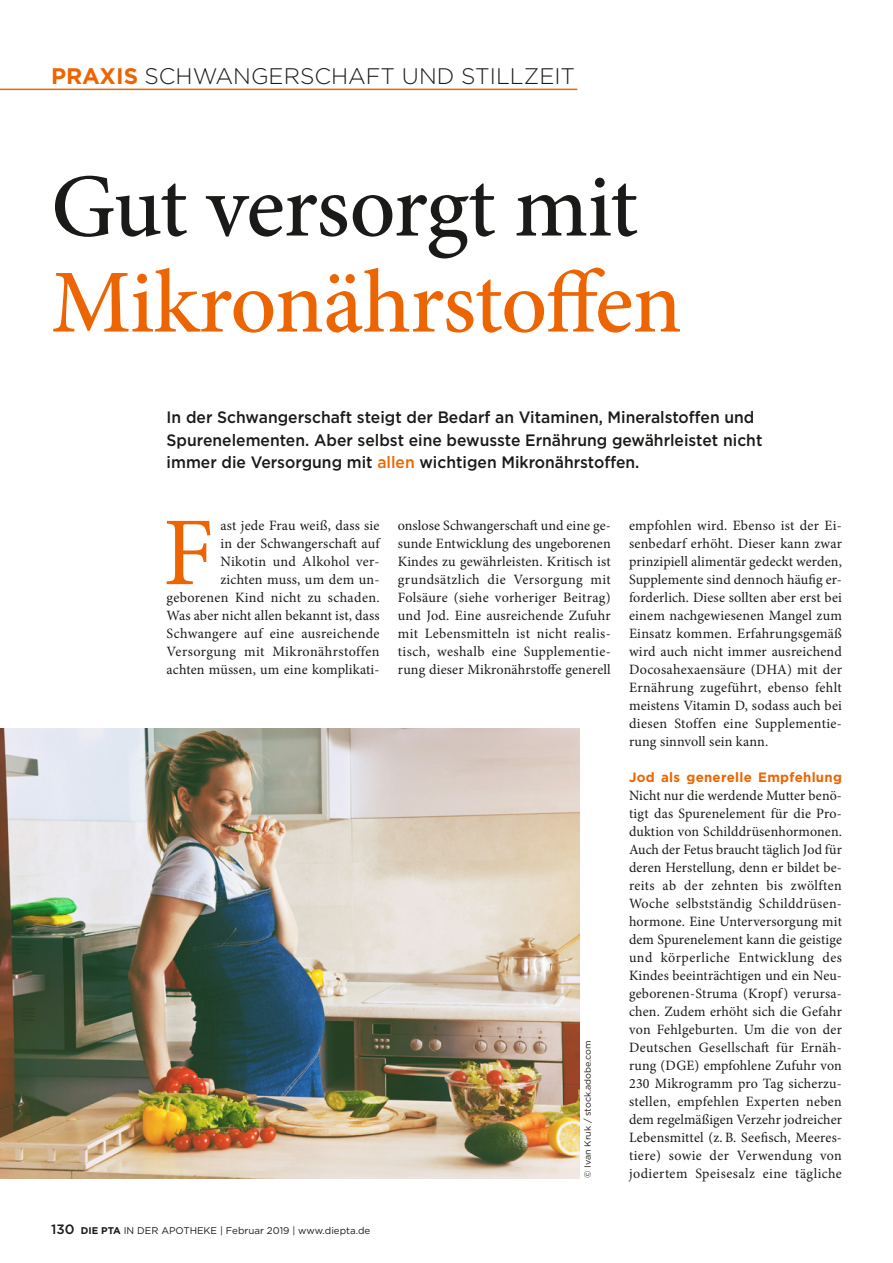
<style>
.page{position:relative;width:893px;height:1263px;background:#fff}
.page>*{position:absolute;margin:0;border:0;box-sizing:border-box;transform-origin:0 0}
.Intitial{font:97.35px "Minion Pro";color:#ec6502}
.t1{font:500 90px/96px "Minion Pro";letter-spacing:-.015em;color:#ec6502}
.Rubrik_Thema{font:300 22.5px "Gotham";color:#1a1a18}
.Vorspann{font:500 16.5px/22.5px "Gotham";color:#1a1a18;scale:.95 1}
.Intitial-2{font:14.25px/18px "Minion Pro";letter-spacing:.015em;color:#1a1a18;text-align:justify}
.Grundtext{font:14.25px/18px "Minion Pro";letter-spacing:.03em;color:#1a1a18;text-align:justify}
.Grundtext-2{font:700 13.5px "Gotham";letter-spacing:.02em;color:#ec6502}
.t2{font:9.75px "Gotham";color:#1a1a18}
.Bildquelle{font:9px "Gotham";color:#1a1a18}
.s1{font-weight:700;color:#ec6502}
.s2{color:#1a1a18}
.s3{color:#ec6502}
.s4{font-weight:500;font-size:13.5px}
.s5{font-weight:700}
</style>
<div class="page">
<hr style="left:0;top:89px;width:577px;height:1px;background:#ec6502">
<img style="left:0;top:728px;width:579px;height:450px">
<p class="Rubrik_Thema" style="left:51px;top:62px;width:526px"><span class="s1">PRAXIS</span> SCHWANGERSCHAFT UND STILLZEIT</p>
<p class="t1" style="left:51px;top:159px;width:632px"><span class="s2">Gut versorgt mit<br></span>Mikronährstoffen</p>
<p class="Vorspann" style="left:167px;top:406px;width:629px">In der Schwangerschaft steigt der Bedarf an Vitaminen, Mineralstoffen und<br>Spurenelementen. Aber selbst eine bewusste Ernährung gewährleistet nicht immer die Versorgung mit <span class="s3">allen</span> wichtigen Mikronährstoffen.</p>
<p class="Intitial-2" style="left:167px;top:517px;width:214px;text-align:right">ast jede Frau weiß, dass sie<br>in der Schwangerschaft auf<br>Nikotin und Alkohol ver-<br>zichten muss, um dem un&shy;geborenen Kind nicht zu schaden.<br>Was aber nicht allen bekannt ist, dass<br>Schwangere auf eine ausreichende<br>Versorgung mit Mikronährstoffen achten müssen, um eine komplikati-</p>
<p class="Intitial-2" style="left:398px;top:517px;width:214px">onslose Schwangerschaft und eine ge&shy;sunde Entwicklung des ungeborenen Kindes zu gewährleisten. Kritisch ist grundsätzlich die Versorgung mit Folsäure (siehe vorheriger Beitrag) und Jod. Eine ausreichende Zufuhr mit Lebensmitteln ist nicht realis&shy;tisch, weshalb eine Supplementie&shy;rung dieser Mikronährstoffe generell</p>
<p class="Intitial-2" style="left:629px;top:517px;width:214px">empfohlen wird. Ebenso ist der Ei&shy;senbedarf erhöht. Dieser kann zwar prinzipiell alimentär gedeckt werden, Supplemente sind dennoch häufig er&shy;forderlich. Diese sollten aber erst bei einem nachgewiesenen Mangel zum Einsatz kommen. Erfahrungsgemäß wird auch nicht immer ausreichend Docosahexaensäure (DHA) mit der Ernährung zugeführt, ebenso fehlt meistens Vitamin D, sodass auch bei diesen Stoffen eine Supplementie&shy;rung sinnvoll sein kann.</p>
<p class="Grundtext-2" style="left:629px;top:768px;width:214px">Jod als generelle Empfehlung</p>
<p class="Grundtext" style="left:629px;top:787px;width:214px">Nicht nur die werdende Mutter benö&shy;tigt das Spurenelement für die Pro&shy;duktion von Schilddrüsenhormonen.<br>Auch der Fetus braucht täglich Jod für deren Herstellung, denn er bildet be&shy;reits ab der zehnten bis zwölften Woche selbstständig Schilddrüsen&shy;hormone. Eine Unterversorgung mit dem Spurenelement kann die geistige und körperliche Entwicklung des Kindes beeinträchtigen und ein Neu&shy;geborenen-Struma (Kropf) verursa&shy;chen. Zudem erhöht sich die Gefahr von Fehlgeburten. Um die von der Deutschen Gesellschaft für Ernäh&shy;rung (DGE) empfohlene Zufuhr von 230 Mikrogramm pro Tag sicherzu&shy;stellen, empfehlen Experten neben dem regelmäßigen Verzehr jodreicher Lebensmittel (z. B. Seefisch, Meeres&shy;tiere) sowie der Verwendung von jodiertem Speisesalz eine tägliche</p>
<p class="Intitial" style="left:163px;top:488px;width:52px">F</p>
<p class="Bildquelle" style="left:582px;top:1178px;width:139px;rotate:-90deg">© Ivan Kruk / stock.adobe.com</p>
<p class="t2" style="left:51px;top:1224px;width:321px"><span class="s4">130</span> <span class="s5">DIE PTA</span> IN DER APOTHEKE | Februar 2019 | www.diepta.de</p>
</div>
